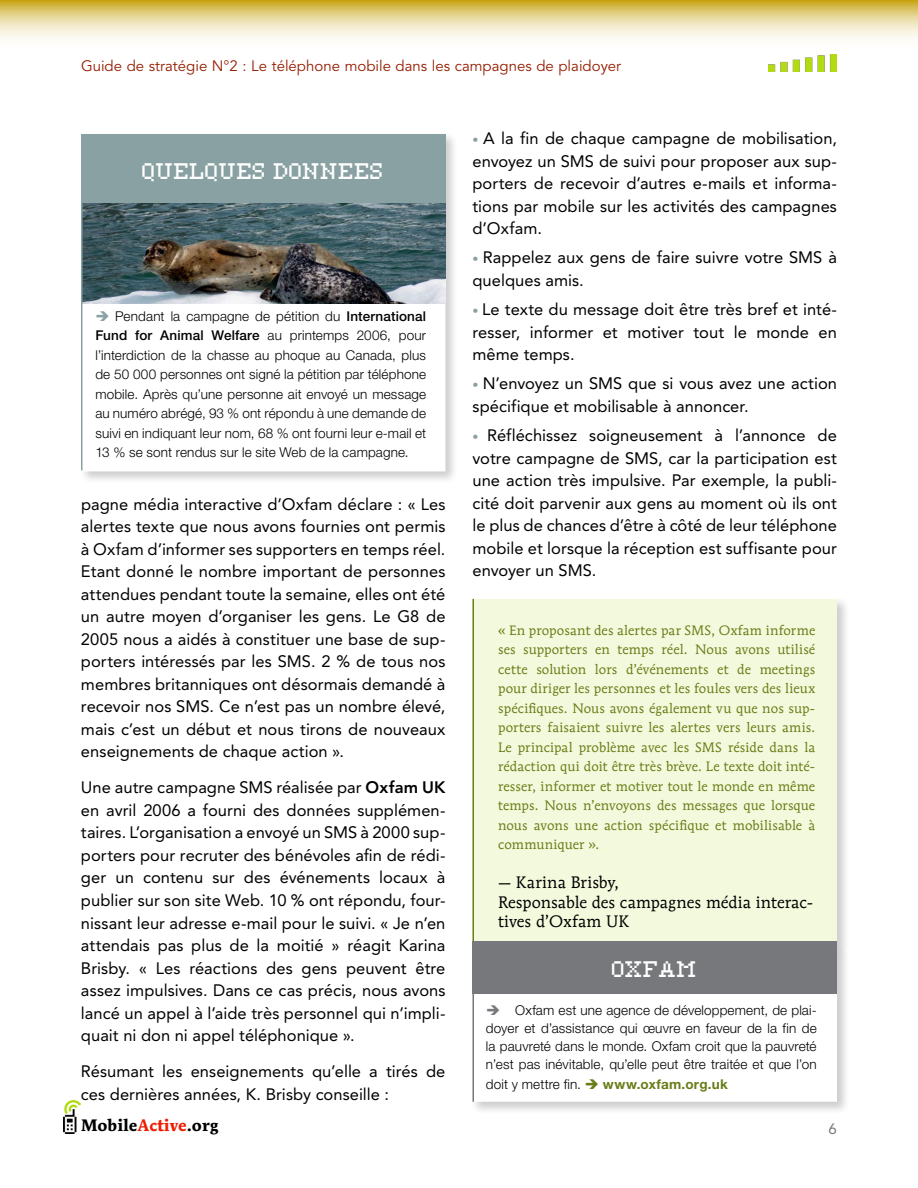
<style>
.page{position:relative;width:918px;height:1188px;background:#fff}
.page>*{position:absolute;margin:0;border:0;box-sizing:border-box;transform-origin:0 0}
.t1{font:18px "Ceriph 0755";color:#fff}
.t2{font:16.5px/22.5px "Avenir LT Std";letter-spacing:.005em;color:#000;text-align:justify}
.t3{font:16.5px/19.5px "Mendoza Roman Std";letter-spacing:.005em;color:#000}
.t4{font:700 16.5px "Mendoza Roman Std";color:#000}
.t5{font:15px "Avenir LT Std";color:#951d00}
.t6{font:15px "Avenir LT Std";color:#77787b}
.t7{font:300 13.5px/19.5px "Helvetica Neue LT Std";letter-spacing:.01em;color:#000;text-align:justify}
.t8{font:13.5px/19.5px "Mendoza Roman Std";letter-spacing:.005em;color:#677d17;text-align:justify}
.t9{font:700 13.5px "Helvetica Neue LT Std";letter-spacing:.02em;color:#677d17}
.s1{color:#89a1a2}
.s2{font-weight:500}
.s3{font-weight:800}
.s4{color:#ef1d00}
.s5{font-size:12px;color:#89a1a2}
.s6{color:#77787b}
.s7{font-weight:300;color:#000}
</style>
<div class="page">
<img style="left:64px;top:1101px;width:17px;height:33px">
<img style="left:768px;top:54px;width:69px;height:17px">
<div style="left:470px;top:596px;width:387px;height:372px;background:#000;opacity:.2"></div>
<svg style="left:0;top:0;width:918px;height:40px"></svg>
<div style="left:473px;top:599px;width:364px;height:348px;background:#f3f9dc"></div>
<hr style="left:472px;top:599px;width:2px;height:349px;background:#677d17">
<div style="left:79px;top:131px;width:386px;height:359px;background:#000;opacity:.2"></div>
<div style="left:81px;top:134px;width:365px;height:337px;background:#fff;border:2px solid #fff"></div>
<img style="left:82px;top:203px;width:364px;height:100px">
<hr style="left:81px;top:134px;width:1px;height:336px;background:#89a1a2">
<div style="left:470px;top:946px;width:387px;height:175px;background:#000;opacity:.2"></div>
<div style="left:472px;top:948px;width:365px;height:154px;background:#fff;border:2px solid #fff"></div>
<div style="left:472px;top:941px;width:365px;height:52px;background:#77787b"></div>
<hr style="left:472px;top:948px;width:2px;height:154px;background:#77787b">
<div style="left:81px;top:134px;width:365px;height:69px;background:#89a1a2"></div>
<p class="t5" style="left:81px;top:57px;width:542px">Guide de stratégie N°2 : Le téléphone mobile dans les campagnes de plaidoyer</p>
<p class="t1" style="left:143px;top:156px;width:243px">QUELQUES DONNEES</p>
<p class="t7" style="left:95px;top:306px;width:332px"><span class="s1">➔</span> Pendant la campagne de pétition du <span class="s2">International Fund for Animal Welfare</span> au printemps 2006, pour l’interdiction de la chasse au phoque au Canada, plus de 50 000 personnes ont signé la pétition par téléphone mobile. Après qu’une personne ait envoyé un message au numéro abrégé, 93 % ont répondu à une demande de suivi en indiquant leur nom, 68 % ont fourni leur e-mail et 13 % se sont rendus sur le site Web de la campagne.</p>
<p class="t2" style="left:81px;top:493px;width:366px">pagne média interactive d’Oxfam déclare : « Les alertes texte que nous avons fournies ont permis à Oxfam d’informer ses supporters en temps réel.<br>Etant donné le nombre important de personnes attendues pendant toute la semaine, elles ont été un autre moyen d’organiser les gens. Le G8 de 2005 nous a aidés à constituer une base de sup&shy;porters intéressés par les SMS. 2 % de tous nos membres britanniques ont désormais demandé à recevoir nos SMS. Ce n’est pas un nombre élevé, mais c’est un début et nous tirons de nouveaux enseignements de chaque action ».</p>
<p class="t2" style="left:81px;top:777px;width:366px">Une autre campagne SMS réalisée par <span class="s3">Oxfam UK </span>en avril 2006 a fourni des données supplémen&shy;taires. L’organisation a envoyé un SMS à 2000 sup&shy;porters pour recruter des bénévoles afin de rédi&shy;ger un contenu sur des événements locaux à publier sur son site Web. 10 % ont répondu, four&shy;nissant leur adresse e-mail pour le suivi. « Je n’en attendais pas plus de la moitié » réagit Karina Brisby. « Les réactions des gens peuvent être assez impulsives. Dans ce cas précis, nous avons lancé un appel à l’aide très personnel qui n’impli&shy;quait ni don ni appel téléphonique ».</p>
<p class="t2" style="left:81px;top:1060px;width:366px">Résumant les enseignements qu’elle a tirés de ces dernières années, K. Brisby conseille :</p>
<p class="t4" style="left:81px;top:1115px;width:139px">Mobile<span class="s4">Active</span>.org</p>
<p class="t2" style="left:472px;top:127px;width:366px"><span class="s5">•</span> A la fin de chaque campagne de mobilisation, envoyez un SMS de suivi pour proposer aux sup&shy;porters de recevoir d’autres e-mails et informa&shy;tions par mobile sur les activités des campagnes d’Oxfam.</p>
<p class="t2" style="left:472px;top:246px;width:366px"><span class="s5">•</span> Rappelez aux gens de faire suivre votre SMS à quelques amis.</p>
<p class="t2" style="left:472px;top:298px;width:366px"><span class="s5">•</span> Le texte du message doit être très bref et inté&shy;resser, informer et motiver tout le monde en même temps.</p>
<p class="t2" style="left:472px;top:372px;width:366px"><span class="s5">•</span> N’envoyez un SMS que si vous avez une action spécifique et mobilisable à annoncer.</p>
<p class="t2" style="left:472px;top:424px;width:366px"><span class="s5">•</span> Réfléchissez soigneusement à l’annonce de votre campagne de SMS, car la participation est une action très impulsive. Par exemple, la publi&shy;cité doit parvenir aux gens au moment où ils ont le plus de chances d’être à côté de leur téléphone mobile et lorsque la réception est suffisante pour envoyer un SMS.</p>
<p class="t8" style="left:498px;top:620px;width:319px">« En proposant des alertes par SMS, Oxfam informe ses supporters en temps réel. Nous avons utilisé cette solution lors d’événements et de meetings pour diriger les personnes et les foules vers des lieux spécifiques. Nous avons également vu que nos sup&shy;porters faisaient suivre les alertes vers leurs amis.<br>Le principal problème avec les SMS réside dans la rédaction qui doit être très brève. Le texte doit inté&shy;resser, informer et motiver tout le monde en même temps. Nous n’envoyons des messages que lorsque nous avons une action spécifique et mobilisable à communiquer ».</p>
<p class="t3" style="left:498px;top:873px;width:317px">— Karina Brisby,<br>Responsable des campagnes média interac&shy;tives d’Oxfam UK</p>
<p class="t1" style="left:612px;top:955px;width:87px">OXFAM</p>
<p class="t7" style="left:486px;top:1001px;width:332px;line-height:18px"><span class="s6">➔</span> Oxfam est une agence de développement, de plai&shy;doyer et d’assistance qui œuvre en faveur de la fin de la pauvreté dans le monde. Oxfam croit que la pauvreté n’est pas inévitable, qu’elle peut être traitée et que l’on</p>
<p class="t9" style="left:486px;top:1076px;width:243px"><span class="s7">doit y mettre fin.</span> ➔ www.oxfam.org.uk</p>
<p class="t6" style="left:829px;top:1120px;width:10px">6</p>
</div>
